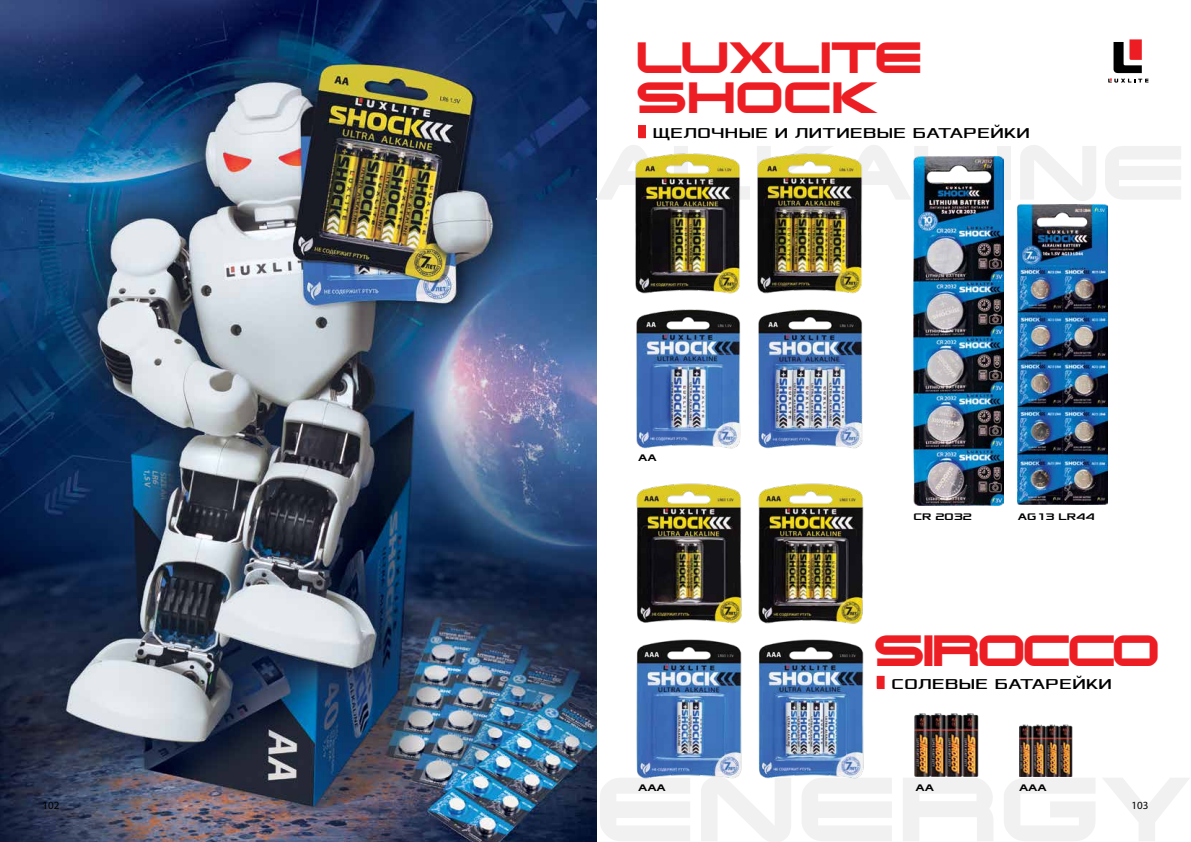
<style>
.page{position:relative;width:1191px;height:842px;background:#fff}
.page>*{position:absolute;margin:0;border:0;box-sizing:border-box;transform-origin:0 0}
.t1{font:40px/40px "Camp Opti Caps Cyrillic Medium";letter-spacing:-.01em;color:#ed1d24}
.t2{font:40px "Camp Opti Caps Cyrillic Medium";letter-spacing:-.06em;color:#ed1d24}
.t3{font:15px "Xolonium";letter-spacing:.025em;color:#000}
.t4{font:11px "Myriad Pro";color:#000}
.t5{font:700 10px "Xolonium";color:#000}
</style>
<div class="page">
<img style="left:0;top:0;width:596px;height:842px">
<svg style="left:638px;top:125px;width:8px;height:13px"></svg>
<svg style="left:876px;top:676px;width:8px;height:13px"></svg>
<img style="left:636px;top:483px;width:106px;height:141px">
<img style="left:636px;top:639px;width:106px;height:140px">
<img style="left:758px;top:639px;width:106px;height:140px">
<img style="left:758px;top:483px;width:106px;height:141px">
<img style="left:636px;top:309px;width:105px;height:140px">
<img style="left:758px;top:309px;width:105px;height:140px">
<img style="left:635px;top:153px;width:105px;height:141px">
<img style="left:757px;top:153px;width:105px;height:141px">
<img style="left:913px;top:156px;width:90px;height:350px">
<img style="left:1017px;top:204px;width:91px;height:301px">
<img style="left:914px;top:714px;width:65px;height:62px">
<img style="left:1019px;top:724px;width:54px;height:52px">
<svg style="left:1108px;top:39px;width:40px;height:44px"></svg>
<h1 class="t1" style="left:636px;top:37px;width:288px">LUXLITE<br>SHOCK</h1>
<p class="t3" style="left:652px;top:125px;width:379px">ЩЕЛОЧНЫЕ И ЛИТИЕВЫЕ БАТАРЕЙКИ</p>
<p class="t5" style="left:638px;top:452px;width:20px">АА</p>
<p class="t5" style="left:913px;top:511px;width:60px">СR 2032</p>
<p class="t5" style="left:1017px;top:511px;width:78px">AG13 LR44</p>
<h1 class="t2" style="left:873px;top:623px;width:288px">SIROCCO</h1>
<p class="t3" style="left:891px;top:676px;width:222px">СОЛЕВЫЕ БАТАРЕЙКИ</p>
<p class="t5" style="left:638px;top:782px;width:29px">ААА</p>
<p class="t5" style="left:1019px;top:782px;width:29px">ААА</p>
<p class="t5" style="left:915px;top:782px;width:20px">АА</p>
<p class="t4" style="left:43px;top:799px;width:18px">102</p>
<p class="t4" style="left:1131px;top:799px;width:18px">103</p>
</div>
